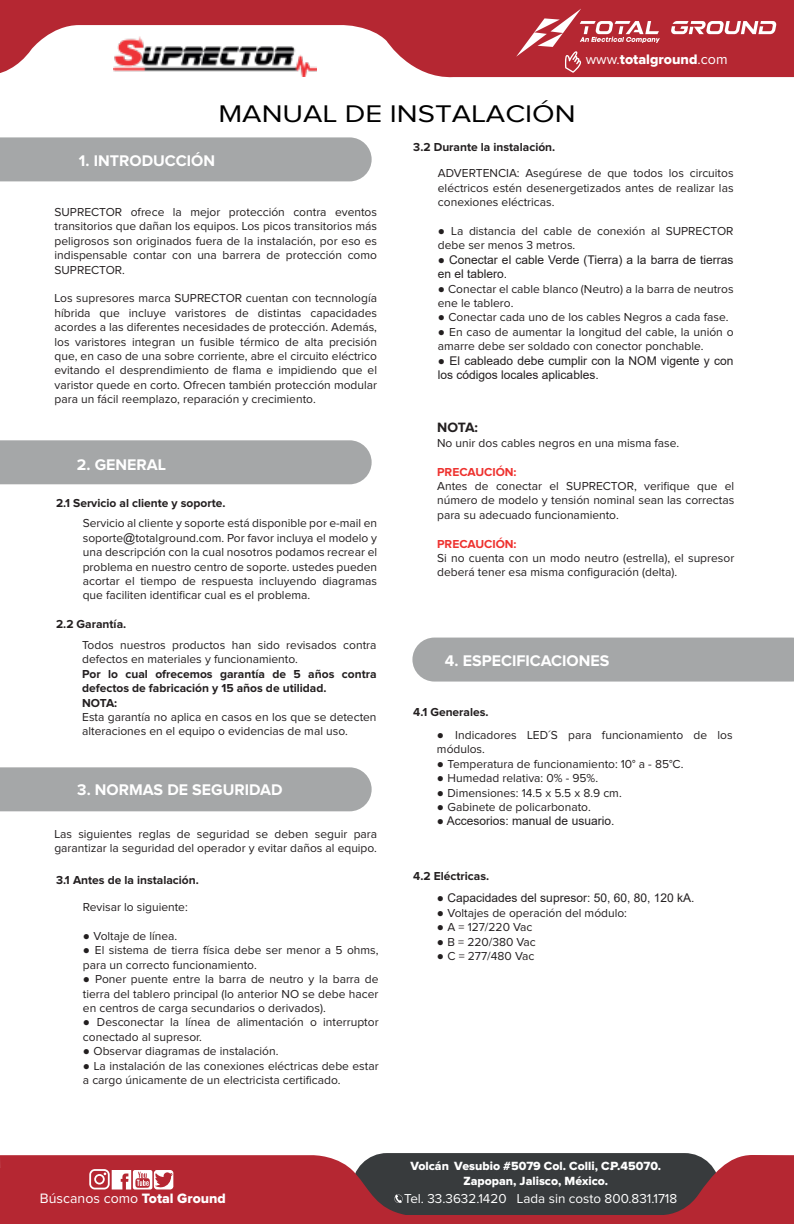
<style>
.page{position:relative;width:794px;height:1224px;background:#fff}
.page>*{position:absolute;margin:0;border:0;box-sizing:border-box;transform-origin:0 0}
.t1{font:25px "Proxima Nova";color:#000;scale:1.18 1}
.t2{font:700 16px "Proxima Nova";color:#fff}
.t3{font:14.2px "Proxima Nova";color:#fff}
.t4{font:14.2px "Proxima Nova Extrabld";color:#fff}
.t5{font:700 14px "Proxima Nova";color:#231f20}
.t6{font:13.4px "Proxima Nova";color:#fff}
.t7{font:12.2px/14.8px "Proxima Nova Extrabld";color:#fff;text-align:center}
.t8{font:12px/14.4px "Proxima Nova";color:#231f20}
.t9{font:700 12px/14.4px "Proxima Nova";color:#231f20}
.t10{font:12px/14.4px "Arial";color:#231f20}
.t11{font:700 12px "Proxima Nova";color:#ee322f}
.s1{font-family:"Proxima Nova"}
.s2{font-family:"Arial"}
.s3{font-family:"Proxima Nova Extrabld"}
</style>
<div class="page">
<div style="left:352px;top:1153px;width:367px;height:70px;background:#383b3d;border-radius:35px"></div>
<svg style="left:0;top:0;width:794px;height:78px;fill:#b52732"></svg>
<svg style="left:0;top:1155px;width:794px;height:69px;fill:#b52732"></svg>
<svg style="left:671px;top:21px;width:105px;height:13px"></svg>
<svg style="left:516px;top:9px;width:144px;height:64px;background:#bf454e"></svg>
<svg style="left:394px;top:1194px;width:8px;height:9px"></svg>
<svg style="left:89px;top:1169px;width:84px;height:21px"></svg>
<div style="left:0;top:137px;width:372px;height:44px;background:#a5a7a8"></div>
<div style="left:0;top:440px;width:372px;height:44px;background:#a5a7a8"></div>
<div style="left:0;top:767px;width:372px;height:44px;background:#a5a7a8"></div>
<div style="left:412px;top:638px;width:382px;height:44px;background:#a5a7a8"></div>
<p class="t4" style="left:586px;top:53px;width:143px"><span class="s1">www.</span>totalground<span class="s1">.com</span></p>
<h1 class="t1" style="left:218px;top:102px;width:304px">MANUAL DE INSTALACIÓN</h1>
<h2 class="t2" style="left:79px;top:154px;width:138px">1. INTRODUCCIÓN</h2>
<p class="t8" style="left:55px;top:205px;width:324px;text-align:justify">SUPRECTOR ofrece la mejor protección contra eventos transitorios que dañan los equipos. Los picos transitorios más peligrosos son originados fuera de la instalación, por eso es indispensable contar con una barrera de protección como SUPRECTOR.</p>
<p class="t8" style="left:55px;top:292px;width:324px;text-align:justify">Los supresores marca SUPRECTOR cuentan con tecnnología híbrida que incluye varistores de distintas capacidades acordes a las diferentes necesidades de protección. Además, los varistores integran un fusible térmico de alta precisión que, en caso de una sobre corriente, abre el circuito eléctrico evitando el desprendimiento de flama e impidiendo que el varistor quede en corto. Ofrecen también protección modular para un fácil reemplazo, reparación y crecimiento.</p>
<h2 class="t2" style="left:77px;top:457px;width:91px">2. GENERAL</h2>
<p class="t9" style="left:56px;top:497px;width:171px">2.1 Servicio al cliente y soporte.</p>
<p class="t8" style="left:83px;top:517px;width:296px;text-align:justify">Servicio al cliente y soporte está disponible por e-mail en soporte<span class="s2">@</span>totalground.com. Por favor incluya el modelo y una descripción con la cual nosotros podamos recrear el problema en nuestro centro de soporte. ustedes pueden acortar el tiempo de respuesta incluyendo diagramas que faciliten identificar cual es el problema.</p>
<p class="t8" style="left:82px;top:638px;width:296px">Todos nuestros productos han sido revisados contra defectos en materiales y funcionamiento.</p>
<p class="t9" style="left:82px;top:667px;width:296px">Por lo cual ofrecemos garantía de 5 años contra defectos de fabricación y 15 años de utilidad.<br>NOTA:</p>
<p class="t8" style="left:82px;top:710px;width:296px">Esta garantía no aplica en casos en los que se detecten alteraciones en el equipo o evidencias de mal uso.</p>
<p class="t9" style="left:56px;top:617px;width:72px">2.2 Garantía.</p>
<h2 class="t2" style="left:77px;top:783px;width:207px">3. NORMAS DE SEGURIDAD</h2>
<p class="t8" style="left:54px;top:827px;width:324px">Las siguientes reglas de seguridad se deben seguir para garantizar la seguridad del operador y evitar daños al equipo.</p>
<p class="t9" style="left:413px;top:140px;width:143px">3.2 Durante la instalación.</p>
<p class="t8" style="left:438px;top:167px;width:297px;text-align:justify">ADVERTENCIA: Asegúrese de que todos los circuitos eléctricos estén desenergetizados antes de realizar las conexiones eléctricas.</p>
<p class="t8" style="left:438px;top:224px;width:297px"><span class="s2">●</span> La distancia del cable de conexión al SUPRECTOR debe ser menos 3 metros.</p>
<p class="t10" style="left:438px;top:252px;width:297px">● Conectar el cable Verde (Tierra) a la barra de tierras en el tablero.</p>
<p class="t8" style="left:438px;top:282px;width:297px"><span class="s2">●</span> Conectar el cable blanco (Neutro) a la barra de neutros ene le tablero.</p>
<p class="t8" style="left:438px;top:311px;width:292px"><span class="s2">●</span> Conectar cada uno de los cables Negros a cada fase.</p>
<p class="t8" style="left:438px;top:325px;width:297px"><span class="s2">●</span> En caso de aumentar la longitud del cable, la unión o amarre debe ser soldado con conector ponchable.</p>
<p class="t10" style="left:438px;top:353px;width:297px">● El cableado debe cumplir con la NOM vigente y con los códigos locales aplicables.</p>
<p class="t5" style="left:437px;top:421px;width:42px">NOTA:</p>
<p class="t8" style="left:437px;top:436px;width:244px">No unir dos cables negros en una misma fase.</p>
<p class="t11" style="left:437px;top:466px;width:81px">PRECAUCIÓN:</p>
<p class="t8" style="left:437px;top:479px;width:299px;text-align:justify">Antes de conectar el SUPRECTOR, verifique que el número de modelo y tensión nominal sean las correctas para su adecuado funcionamiento.</p>
<p class="t11" style="left:437px;top:538px;width:81px">PRECAUCIÓN:</p>
<p class="t8" style="left:437px;top:551px;width:299px">Si no cuenta con un modo neutro (estrella), el supresor deberá tener esa misma configuración (delta).</p>
<h2 class="t2" style="left:445px;top:653px;width:166px">4. ESPECIFICACIONES</h2>
<p class="t9" style="left:413px;top:706px;width:77px">4.1 Generales.</p>
<p class="t8" style="left:437px;top:728px;width:297px"><span class="s2">●</span> Indicadores LED´S para funcionamiento de los módulos.</p>
<p class="t8" style="left:437px;top:757px;width:248px"><span class="s2">●</span> Temperatura de funcionamiento: 10° a - 85°C.</p>
<p class="t8" style="left:437px;top:771px;width:163px"><span class="s2">●</span> Humedad relativa: 0% - 95%.</p>
<p class="t8" style="left:437px;top:786px;width:186px"><span class="s2">●</span> Dimensiones: 14.5 x 5.5 x 8.9 cm.</p>
<p class="t8" style="left:437px;top:800px;width:155px"><span class="s2">●</span> Gabinete de policarbonato.</p>
<p class="t10" style="left:437px;top:814px;width:179px">● Accesorios: manual de usuario.</p>
<p class="t9" style="left:56px;top:873px;width:144px">3.1 Antes de la instalación.</p>
<p class="t9" style="left:413px;top:870px;width:77px">4.2 Eléctricas.</p>
<p class="t8" style="left:83px;top:901px;width:106px">Revisar lo siguiente:</p>
<p class="t8" style="left:83px;top:929px;width:96px"><span class="s2">●</span> Voltaje de línea.</p>
<p class="t8" style="left:83px;top:944px;width:297px"><span class="s2">●</span> El sistema de tierra física debe ser menor a 5 ohms, para un correcto funcionamiento.</p>
<p class="t8" style="left:83px;top:973px;width:297px;text-align:justify"><span class="s2">●</span> Poner puente entre la barra de neutro y la barra de tierra del tablero principal (lo anterior NO se debe hacer en centros de carga secundarios o derivados).</p>
<p class="t8" style="left:83px;top:1016px;width:297px"><span class="s2">●</span> Desconectar la línea de alimentación o interruptor conectado al supresor.</p>
<p class="t8" style="left:83px;top:1045px;width:197px"><span class="s2">●</span> Observar diagramas de instalación.</p>
<p class="t8" style="left:83px;top:1059px;width:297px"><span class="s2">●</span> La instalación de las conexiones eléctricas debe estar a cargo únicamente de un electricista certificado.</p>
<p class="t10" style="left:437px;top:891px;width:259px">● Capacidades del supresor: 50, 60, 80, 120 kA.</p>
<p class="t8" style="left:437px;top:906px;width:191px"><span class="s2">●</span> Voltajes de operación del módulo:</p>
<p class="t8" style="left:437px;top:920px;width:97px"><span class="s2">●</span> A = 127/220 Vac</p>
<p class="t8" style="left:437px;top:935px;width:100px"><span class="s2">●</span> B = 220/380 Vac</p>
<p class="t8" style="left:437px;top:949px;width:99px"><span class="s2">●</span> C = 277/480 Vac</p>
<p class="t3" style="left:40px;top:1192px;width:187px">Búscanos como <span class="s3">Total Ground</span></p>
<p class="t7" style="left:410px;top:1159px;width:252px">Volcán Vesubio #5079 Col. Colli, C.P.45070.<br>Zapopan, Jalisco, México.</p>
<p class="t6" style="left:404px;top:1193px;width:274px">Tel. 33.3632.1420 Lada sin costo 800.831.1718</p>
</div>
